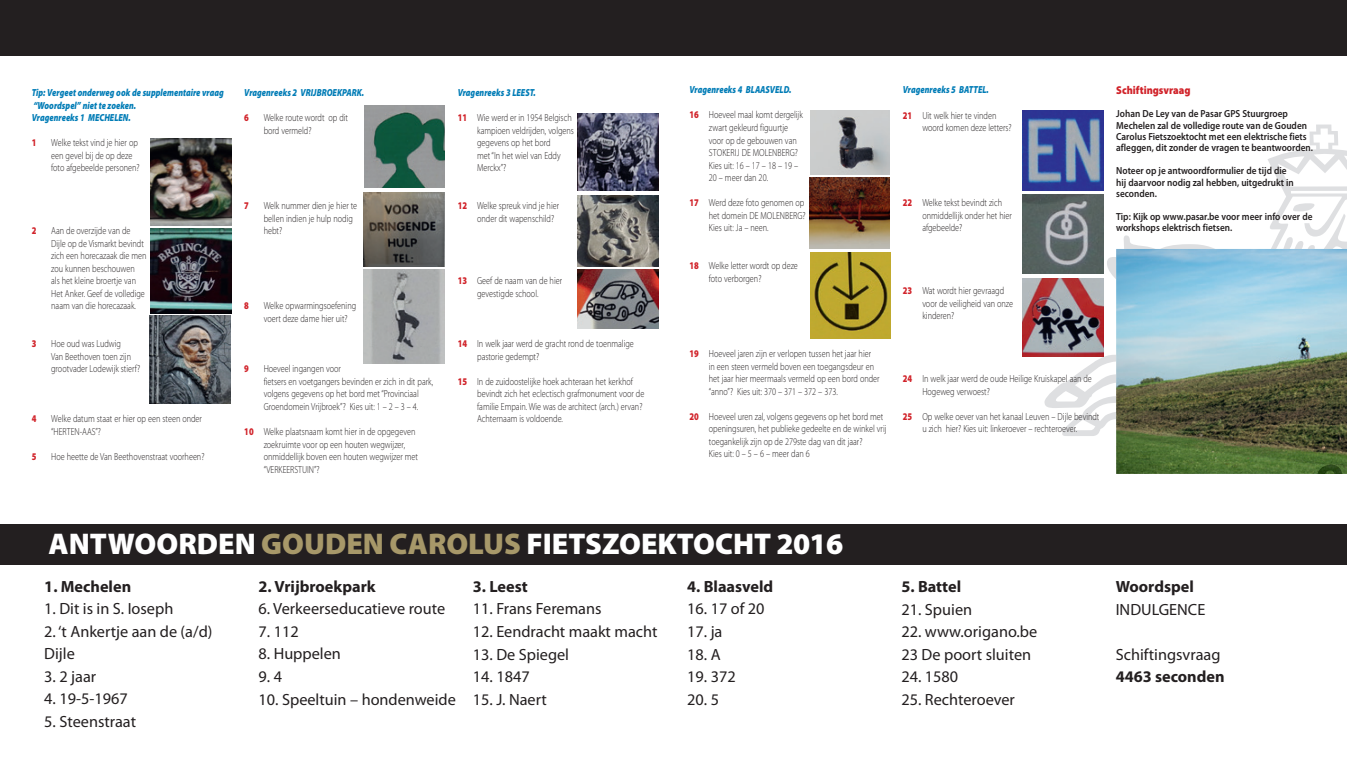
<style>
.page{position:relative;width:1347px;height:780px;background:#fff}
.page>*{position:absolute;margin:0;border:0;box-sizing:border-box;transform-origin:0 0}
.t1{font:900 30px "Myriad Pro";color:#fff}
.t2{font:16.25px/22.5px "Myriad Pro";color:#231f20}
.t3{font:700 16.25px "Myriad Pro";color:#231f20}
.t4{font:900 11.38px "Myriad Pro";color:#d1232a;scale:.9 1}
.t5{font:300 10.25px/12.5px "Myriad Pro";color:#231f20;scale:.8 1}
.t6{font:600 10.25px/11.4px "Myriad Pro";color:#231f20;scale:.9 1}
.t7{font:italic 900 10.25px/12.5px "Myriad Pro";color:#007cb6;scale:.8 1}
.t8{font:900 10.25px "Myriad Pro";color:#d1232a;scale:.8 1}
.s1{font-weight:900;color:#d1232a}
.s2{color:#a79869}
</style>
<div class="page">
<div style="left:0;top:0;width:1346px;height:56px;background:#231f20"></div>
<div style="left:0;top:524px;width:1346px;height:40px;background:#231f20"></div>
<img style="left:150px;top:139px;width:81px;height:86px">
<img style="left:365px;top:106px;width:80px;height:81px">
<img style="left:577px;top:113px;width:81px;height:77px">
<img style="left:364px;top:192px;width:81px;height:74px">
<img style="left:577px;top:196px;width:81px;height:70px">
<img style="left:364px;top:269px;width:81px;height:94px">
<img style="left:577px;top:269px;width:81px;height:59px">
<img style="left:150px;top:228px;width:81px;height:86px">
<img style="left:149px;top:316px;width:82px;height:87px">
<svg style="left:1044px;top:124px;width:302px;height:312px"></svg>
<img style="left:810px;top:111px;width:80px;height:63px">
<img style="left:1023px;top:111px;width:80px;height:80px">
<img style="left:810px;top:178px;width:80px;height:71px">
<img style="left:1022px;top:194px;width:81px;height:79px">
<img style="left:810px;top:253px;width:80px;height:85px">
<img style="left:1022px;top:278px;width:81px;height:78px">
<img style="left:1116px;top:249px;width:230px;height:225px">
<img style="left:1316px;top:464px;width:26px;height:10px">
<p class="t7" style="left:32px;top:86px;width:241px">Tip: Vergeet onderweg ook de supplementaire vraag “Woordspel” niet te zoeken.<br>Vragenreeks 1 MECHELEN.</p>
<p class="t8" style="left:32px;top:137px;width:7px">1</p>
<p class="t5" style="left:51px;top:137px;width:112px">Welke tekst vind je hier op een gevel bij de op deze foto afgebeelde personen?</p>
<p class="t8" style="left:32px;top:225px;width:7px">2</p>
<p class="t5" style="left:51px;top:225px;width:121px">Aan de overzijde van de<br>Dijle op de Vismarkt bevindt zich een horecazaak die men zou kunnen beschouwen<br>als het kleine broertje van<br>Het Anker. Geef de volledige naam van die horecazaak.</p>
<p class="t8" style="left:32px;top:338px;width:7px">3</p>
<p class="t5" style="left:51px;top:337px;width:113px">Hoe oud was Ludwig<br>Van Beethoven toen zijn grootvader Lodewijk stierf?</p>
<p class="t8" style="left:32px;top:413px;width:7px">4</p>
<p class="t5" style="left:51px;top:413px;width:190px">Welke datum staat er hier op een steen onder “HERTEN-AAS”?</p>
<p class="t8" style="left:32px;top:451px;width:7px">5</p>
<p class="t5" style="left:51px;top:450px;width:193px">Hoe heette de Van Beethovenstraat voorheen?</p>
<p class="t7" style="left:244px;top:87px;width:151px">Vragenreeks 2 VRIJBROEKPARK.</p>
<p class="t8" style="left:244px;top:112px;width:7px">6</p>
<p class="t5" style="left:264px;top:112px;width:107px">Welke route wordt op dit bord vermeld?</p>
<p class="t8" style="left:244px;top:200px;width:7px">7</p>
<p class="t5" style="left:264px;top:199px;width:118px">Welk nummer dien je hier te bellen indien je hulp nodig hebt?</p>
<p class="t8" style="left:244px;top:300px;width:7px">8</p>
<p class="t5" style="left:264px;top:300px;width:117px">Welke opwarmingsoefening voert deze dame hier uit?</p>
<p class="t8" style="left:244px;top:363px;width:7px">9</p>
<p class="t5" style="left:264px;top:363px;width:213px">Hoeveel ingangen voor<br>fietsers en voetgangers bevinden er zich in dit park, volgens gegevens op het bord met “Provinciaal Groendomein Vrijbroek”? Kies uit: 1 – 2 – 3 – 4.</p>
<p class="t5" style="left:264px;top:425px;width:194px;text-indent:-19px"><span class="s1">10</span> Welke plaatsnaam komt hier in de opgegeven zoekruimte voor op een houten wegwijzer, onmiddellijk boven een houten wegwijzer met “VERKEERSTUIN”?</p>
<p class="t7" style="left:458px;top:87px;width:99px">Vragenreeks 3 LEEST.</p>
<p class="t5" style="left:477px;top:112px;width:123px;text-indent:-19px"><span class="s1">11</span> Wie werd er in 1954 Belgisch kampioen veldrijden, volgens gegevens op het bord<br>met “In het wiel van Eddy<br>Merckx”?</p>
<p class="t5" style="left:477px;top:199px;width:104px;text-indent:-19px"><span class="s1">12</span> Welke spreuk vind je hier onder dit wapenschild?</p>
<p class="t5" style="left:458px;top:275px;width:132px;text-align:center"><span class="s1">13</span> Geef de naam van de hier gevestigde school.</p>
<p class="t5" style="left:477px;top:337px;width:197px;text-indent:-19px"><span class="s1">14</span> In welk jaar werd de gracht rond de toenmalige pastorie gedempt?</p>
<p class="t5" style="left:477px;top:375px;width:211px;text-indent:-19px"><span class="s1">15</span> In de zuidoostelijke hoek achteraan het kerkhof bevindt zich het eclectisch grafmonument voor de familie Empain. Wie was de architect (arch.) ervan?<br>Achternaam is voldoende.</p>
<p class="t7" style="left:689px;top:84px;width:129px">Vragenreeks 4 BLAASVELD.</p>
<p class="t5" style="left:709px;top:109px;width:119px;text-indent:-19px"><span class="s1">16</span> Hoeveel maal komt dergelijk zwart gekleurd figuurtje voor op de gebouwen van<br>STOKERIJ DE MOLENBERG?<br>Kies uit: 16 – 17 – 18 – 19 –<br>20 – meer dan 20.</p>
<p class="t5" style="left:709px;top:197px;width:122px;text-indent:-19px"><span class="s1">17</span> Werd deze foto genomen op het domein DE MOLENBERG?<br>Kies uit: Ja – neen.</p>
<p class="t5" style="left:709px;top:259px;width:113px;text-indent:-19px"><span class="s1">18</span> Welke letter wordt op deze foto verborgen?</p>
<p class="t5" style="left:709px;top:347px;width:215px;text-indent:-19px"><span class="s1">19</span> Hoeveel jaren zijn er verlopen tussen het jaar hier in een steen vermeld boven een toegangsdeur en het jaar hier meermaals vermeld op een bord onder “anno”? Kies uit: 370 – 371 – 372 – 373.</p>
<p class="t5" style="left:709px;top:410px;width:223px;text-indent:-19px"><span class="s1">20</span> Hoeveel uren zal, volgens gegevens op het bord met openingsuren, het publieke gedeelte en de winkel vrij toegankelijk zijn op de 279ste dag van dit jaar?<br>Kies uit: 0 – 5 – 6 – meer dan 6</p>
<p class="t7" style="left:903px;top:84px;width:109px">Vragenreeks 5 BATTEL.</p>
<p class="t5" style="left:922px;top:109px;width:113px;text-indent:-19px"><span class="s1">21</span> Uit welk hier te vinden woord komen deze letters?</p>
<p class="t5" style="left:922px;top:197px;width:113px;text-indent:-19px"><span class="s1">22</span> Welke tekst bevindt zich onmiddellijk onder het hier afgebeelde?</p>
<p class="t5" style="left:922px;top:285px;width:115px;text-indent:-19px"><span class="s1">23</span> Wat wordt hier gevraagd voor de veiligheid van onze kinderen?</p>
<p class="t4" style="left:1116px;top:84px;width:84px">Schiftingsvraag</p>
<p class="t6" style="left:1116px;top:108px;width:220px">Johan De Ley van de Pasar GPS Stuurgroep Mechelen zal de volledige route van de Gouden Carolus Fietszoektocht met een elektrische fiets afleggen, dit zonder de vragen te beantwoorden.</p>
<p class="t6" style="left:1116px;top:165px;width:199px">Noteer op je antwoordformulier de tijd die hij daarvoor nodig zal hebben, uitgedrukt in seconden.</p>
<p class="t6" style="left:1116px;top:211px;width:219px">Tip: Kijk op www.pasar.be voor meer info over de workshops elektrisch fietsen.</p>
<p class="t5" style="left:922px;top:372px;width:213px;text-indent:-19px"><span class="s1">24</span> In welk jaar werd de oude Heilige Kruiskapel aan de<br>Hogeweg verwoest?</p>
<p class="t5" style="left:903px;top:410px;width:247px;text-align:center"><span class="s1">25</span> Op welke oever van het kanaal Leuven – Dijle bevindt u zich hier? Kies uit: linkeroever – rechteroever.</p>
<h1 class="t1" style="left:49px;top:527px;width:796px">ANTWOORDEN <span class="s2">GOUDEN CAROLUS</span> FIETSZOEKTOCHT 2016</h1>
<h2 class="t3" style="left:44px;top:577px;width:88px">1. Mechelen</h2>
<h2 class="t2" style="left:44px;top:598px;width:131px">1. Dit is in S. Ioseph</h2>
<h2 class="t2" style="left:44px;top:620px;width:170px">2. ‘t Ankertje aan de (a/d)<br>Dijle</h2>
<h2 class="t2" style="left:44px;top:665px;width:53px">3. 2 jaar</h2>
<h2 class="t2" style="left:44px;top:688px;width:85px">4. 19-5-1967</h2>
<h2 class="t2" style="left:44px;top:710px;width:93px">5. Steenstraat</h2>
<h2 class="t3" style="left:259px;top:577px;width:119px">2. Vrijbroekpark</h2>
<h2 class="t2" style="left:259px;top:598px;width:188px">6. Verkeerseducatieve route</h2>
<h2 class="t2" style="left:259px;top:620px;width:42px">7. 112</h2>
<h2 class="t2" style="left:259px;top:643px;width:84px">8. Huppelen</h2>
<h2 class="t2" style="left:259px;top:665px;width:25px">9. 4</h2>
<h2 class="t2" style="left:259px;top:688px;width:199px">10. Speeltuin – hondenweide</h2>
<h2 class="t3" style="left:687px;top:577px;width:88px">4. Blaasveld</h2>
<h2 class="t2" style="left:687px;top:598px;width:79px">16. 17 of 20</h2>
<h2 class="t2" style="left:687px;top:620px;width:37px">17. ja</h2>
<h2 class="t2" style="left:687px;top:643px;width:35px">18. A</h2>
<h2 class="t2" style="left:687px;top:665px;width:50px">19. 372</h2>
<h2 class="t2" style="left:687px;top:688px;width:33px">20. 5</h2>
<h2 class="t3" style="left:473px;top:577px;width:56px">3. Leest</h2>
<h2 class="t2" style="left:473px;top:598px;width:130px">11. Frans Feremans</h2>
<h2 class="t2" style="left:473px;top:620px;width:186px">12. Eendracht maakt macht</h2>
<h2 class="t2" style="left:473px;top:643px;width:98px">13. De Spiegel</h2>
<h2 class="t2" style="left:473px;top:665px;width:58px">14. 1847</h2>
<h2 class="t2" style="left:473px;top:688px;width:75px">15. J. Naert</h2>
<h2 class="t3" style="left:901px;top:577px;width:61px">5. Battel</h2>
<h2 class="t2" style="left:901px;top:598px;width:72px">21. Spuien</h2>
<h2 class="t2" style="left:901px;top:620px;width:137px">22. www.origano.be<br>23 De poort sluiten</h2>
<h2 class="t2" style="left:901px;top:665px;width:58px">24. 1580</h2>
<h2 class="t2" style="left:901px;top:688px;width:115px">25. Rechteroever</h2>
<h2 class="t3" style="left:1115px;top:577px;width:80px">Woordspel</h2>
<h2 class="t2" style="left:1115px;top:598px;width:91px">INDULGENCE</h2>
<h2 class="t2" style="left:1115px;top:643px;width:106px">Schiftingsvraag</h2>
<h2 class="t3" style="left:1115px;top:667px;width:110px">4463 seconden</h2>
</div>
